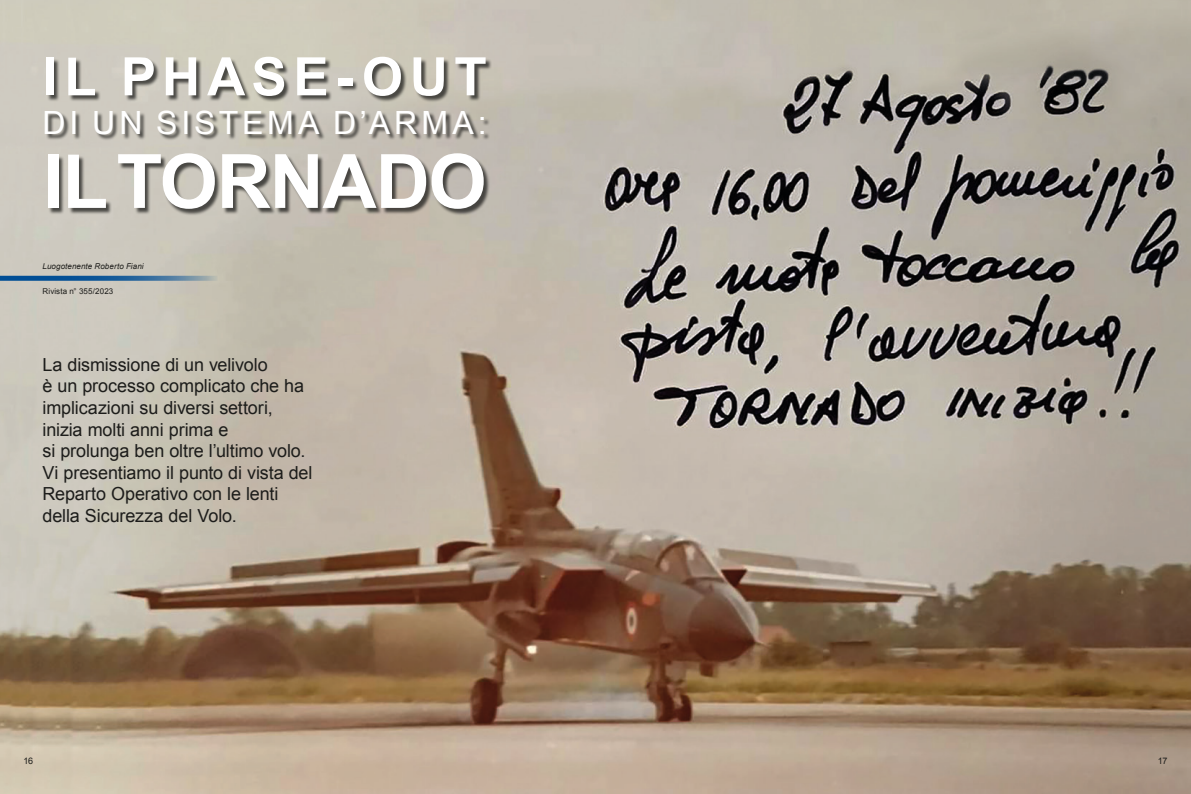
<style>
.page{position:relative;width:1191px;height:794px;background:#fff}
.page>*{position:absolute;margin:0;border:0;box-sizing:border-box;transform-origin:0 0}
.t1{font:700 75px "Arial";letter-spacing:-.015em;color:#fff}
.t2{font:700 53px "Arial";letter-spacing:.125em;color:#fff}
.t3{font:32px "Arial";letter-spacing:.12em;color:#fff}
.t4{font:18px/21.6px "Arial";letter-spacing:-.005em;color:#1d1d1b}
.t5{font:9px "Arial";color:#1d1d1b}
.t6{font:italic 8px "Arial";letter-spacing:.01em;color:#1d1d1b}
.t7{font:8px "Arial";letter-spacing:.015em;color:#1d1d1b}
</style>
<div class="page">
<img style="left:0;top:0;width:1191px;height:794px">
<svg style="left:0;top:276px;width:218px;height:5px"></svg>
<div style="left:46px;top:58px;width:446px;height:158px;background:#1d1d1b;opacity:.75"></div>
<p class="t2" style="left:43px;top:42px;width:446px">IL PHASE-OUT</p>
<p class="t3" style="left:43px;top:101px;width:445px">DI UN SISTEMA D’ARMA:</p>
<p class="t1" style="left:43px;top:132px;width:446px">IL TORNADO</p>
<p class="t6" style="left:43px;top:261px;width:103px">Luogotenente Roberto Fiani</p>
<p class="t7" style="left:43px;top:286px;width:72px">Rivista n° 355/2023</p>
<p class="t4" style="left:43px;top:354px;width:271px">La dismissione di un velivolo<br>è un processo complicato che ha implicazioni su diversi settori, inizia molti anni prima e<br>si prolunga ben oltre l’ultimo volo.<br>Vi presentiamo il punto di vista del<br>Reparto Operativo con le lenti della Sicurezza del Volo.</p>
<p class="t5" style="left:23px;top:754px;width:11px">16</p>
<p class="t5" style="left:1157px;top:754px;width:11px">17</p>
</div>
